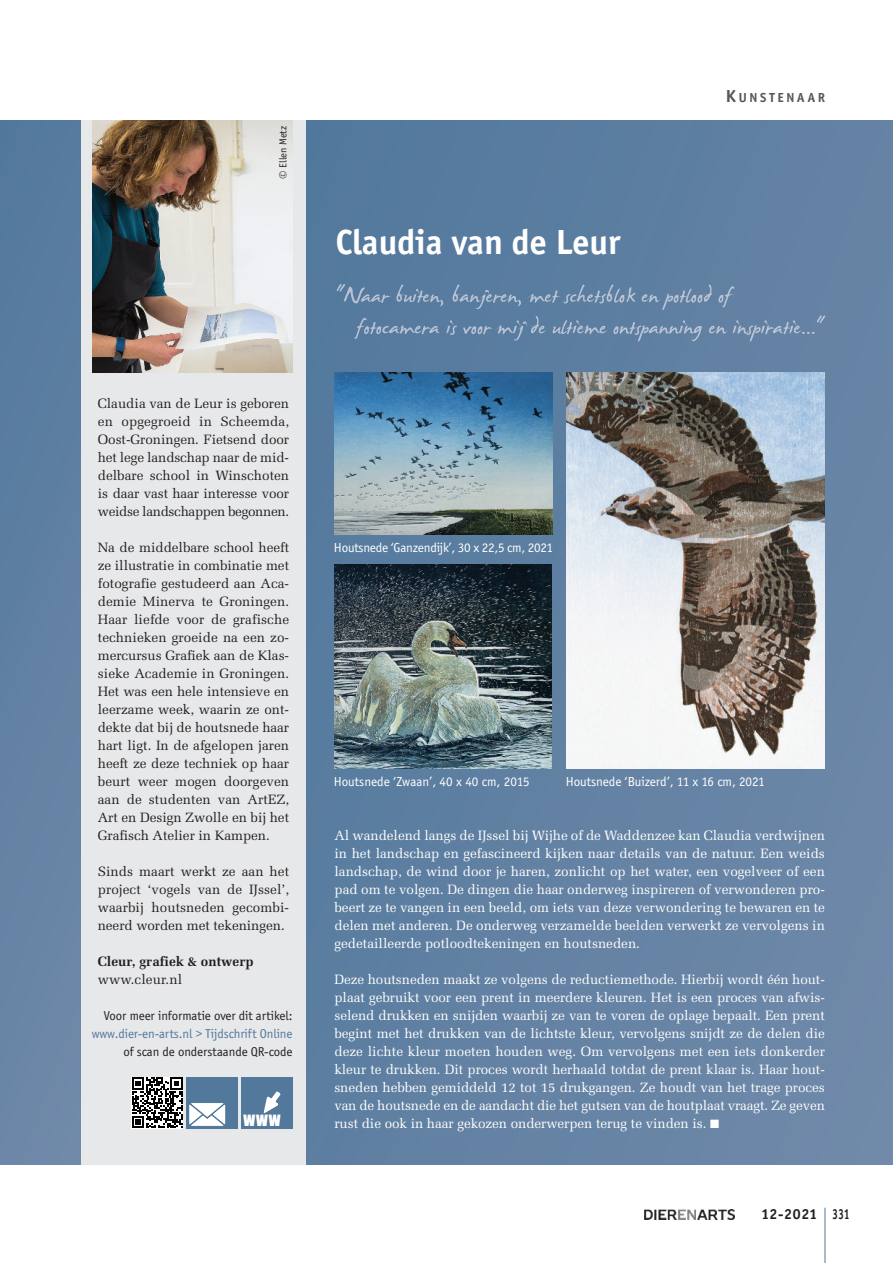
<style>
.page{position:relative;width:893px;height:1263px;background:#fff}
.page>*{position:absolute;margin:0;border:0;box-sizing:border-box;transform-origin:0 0}
.t1{font:700 36px "Officina Sans";color:#fff}
.t2{font:17.55px "Impact";color:#fff}
.t3{font:700 15px "Officina Sans";letter-spacing:.04em;color:#231f20}
.t4{font:13.5px/18px "Melior";letter-spacing:-.005em;color:#fff;text-align:justify}
.t5{font:13.5px/18px "Melior";letter-spacing:-.005em;color:#231f20;text-align:justify}
.t6{font:13.5px "Officina Sans";letter-spacing:-.005em;color:#fff}
.t7{font:700 13.5px "Melior";letter-spacing:.005em;color:#231f20}
.t8{font:700 13.5px "Officina Sans";letter-spacing:.2em;color:#57585a}
.t9{font:13.2px "Officina Sans";letter-spacing:-.005em;color:#231f20}
.t10{font:13.2px "Officina Sans";letter-spacing:-.005em;color:#52789c}
.t11{font:10.5px "Officina Sans";color:#231f20}
.s1{font-size:18px}
</style>
<div class="page">
<hr style="left:825px;top:1208px;width:1px;height:55px;background:#52789c">
<img style="left:644px;top:1209px;width:91px;height:10px">
<div style="left:306px;top:120px;width:587px;height:1044px;background:linear-gradient(to right,#587c9f,#6c87a8)"></div>
<div style="left:81px;top:120px;width:225px;height:1044px;background:#e7e8e9"></div>
<img style="left:93px;top:120px;width:199px;height:252px">
<svg style="left:132px;top:1077px;width:51px;height:51px;background:#6b6b6b"></svg>
<div style="left:187px;top:1077px;width:51px;height:51px;background:#52789c"></div>
<svg style="left:189px;top:1103px;width:36px;height:23px"></svg>
<div style="left:241px;top:1077px;width:51px;height:51px;background:#52789c"></div>
<svg style="left:264px;top:1091px;width:17px;height:22px"></svg>
<div style="left:0;top:120px;width:81px;height:1044px;background:linear-gradient(to right,#5e7fa1,#6482a4)"></div>
<img style="left:335px;top:564px;width:217px;height:204px">
<img style="left:567px;top:372px;width:258px;height:396px">
<img style="left:334px;top:372px;width:218px;height:162px">
<img style="left:337px;top:284px;width:40px;height:19px">
<img style="left:354px;top:318px;width:32px;height:21px">
<p class="t11" style="left:277px;top:179px;width:54px;rotate:-90deg">© Ellen Metz</p>
<h1 class="t1" style="left:336px;top:220px;width:286px">Claudia van de Leur</h1>
<p class="t8" style="left:726px;top:89px;width:100px"><span class="s1">K</span>UNSTENAAR</p>
<p class="t5" style="left:98px;top:394px;width:193px">Claudia van de Leur is geboren en opgegroeid in Scheemda, Oost-Groningen. Fietsend door het lege landschap naar de mid&shy;delbare school in Winschoten is daar vast haar interesse voor weidse landschappen begonnen.</p>
<p class="t5" style="left:98px;top:538px;width:193px">Na de middelbare school heeft ze illustratie in combinatie met fotografie gestudeerd aan Aca&shy;demie Minerva te Groningen.<br>Haar liefde voor de grafische technieken groeide na een zo&shy;mercursus Grafiek aan de Klas&shy;sieke Academie in Groningen.<br>Het was een hele intensieve en leerzame week, waarin ze ont&shy;dekte dat bij de houtsnede haar hart ligt. In de afgelopen jaren heeft ze deze techniek op haar beurt weer mogen doorgeven aan de studenten van ArtEZ, Art en Design Zwolle en bij het Grafisch Atelier in Kampen.</p>
<p class="t5" style="left:98px;top:862px;width:193px">Sinds maart werkt ze aan het project ‘vogels van de IJssel’, waarbij houtsneden gecombi&shy;neerd worden met tekeningen.</p>
<p class="t7" style="left:98px;top:953px;width:157px">Cleur, grafiek &amp; ontwerp</p>
<p class="t5" style="left:98px;top:970px;width:86px">www.cleur.nl</p>
<p class="t9" style="left:104px;top:1008px;width:190px">Voor meer informatie over dit artikel:</p>
<p class="t10" style="left:92px;top:1026px;width:202px">www.dier-en-arts.nl &gt; Tijdschrift Online</p>
<p class="t9" style="left:124px;top:1044px;width:170px">of scan de onderstaande QR-code</p>
<p class="t2" style="left:244px;top:1108px;width:39px">WWW</p>
<p class="t6" style="left:334px;top:539px;width:221px">Houtsnede ‘Ganzendijk’, 30 x 22,5 cm, 2021</p>
<p class="t6" style="left:334px;top:773px;width:197px">Houtsnede ‘Zwaan’, 40 x 40 cm, 2015</p>
<p class="t6" style="left:566px;top:773px;width:200px">Houtsnede ‘Buizerd’, 11 x 16 cm, 2021</p>
<p class="t4" style="left:334px;top:826px;width:492px">Al wandelend langs de IJssel bij Wijhe of de Waddenzee kan Claudia verdwijnen in het landschap en gefascineerd kijken naar details van de natuur. Een weids landschap, de wind door je haren, zonlicht op het water, een vogelveer of een pad om te volgen. De dingen die haar onderweg inspireren of verwonderen pro&shy;beert ze te vangen in een beeld, om iets van deze verwondering te bewaren en te delen met anderen. De onderweg verzamelde beelden verwerkt ze vervolgens in gedetailleerde potloodtekeningen en houtsneden.</p>
<p class="t4" style="left:334px;top:970px;width:492px">Deze houtsneden maakt ze volgens de reductiemethode. Hierbij wordt één hout&shy;plaat gebruikt voor een prent in meerdere kleuren. Het is een proces van afwis&shy;selend drukken en snijden waarbij ze van te voren de oplage bepaalt. Een prent begint met het drukken van de lichtste kleur, vervolgens snijdt ze de delen die deze lichte kleur moeten houden weg. Om vervolgens met een iets donkerder kleur te drukken. Dit proces wordt herhaald totdat de prent klaar is. Haar hout&shy;sneden hebben gemiddeld 12 tot 15 drukgangen. Ze houdt van het trage proces van de houtsnede en de aandacht die het gutsen van de houtplaat vraagt. Ze geven rust die ook in haar gekozen onderwerpen terug te vinden is. ■</p>
<p class="t3" style="left:761px;top:1205px;width:89px">12-2021 331</p>
</div>
